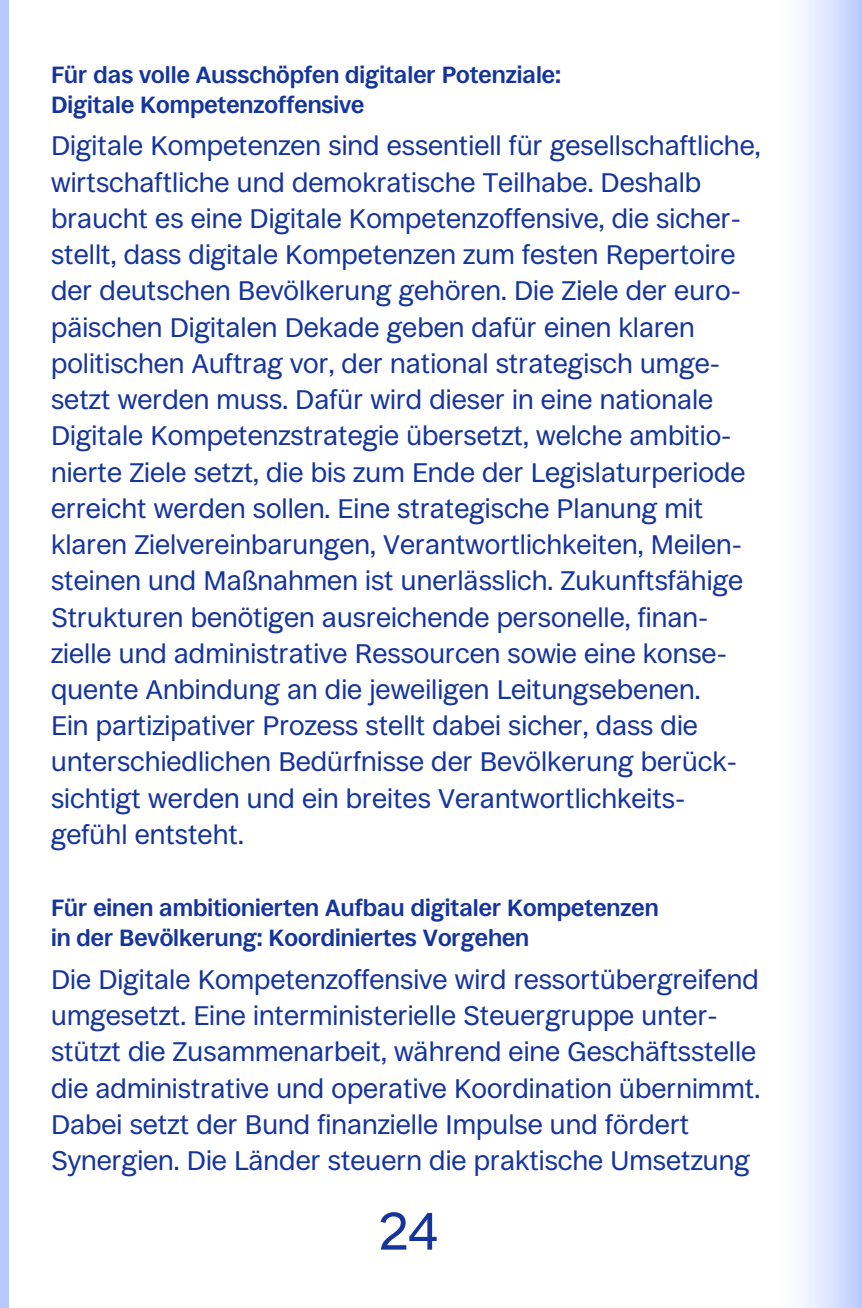
<style>
.page{position:relative;width:862px;height:1308px;background:#fff}
.page>*{position:absolute;margin:0;border:0;box-sizing:border-box;transform-origin:0 0}
.t1{font:54px "Ronzino";color:#16359c}
.t2{font:27.45px/36.2px "Ronzino";color:#16359c}
.t3{font:700 23.62px/29.7px "Ronzino";color:#16359c}
</style>
<div class="page">
<div style="left:770px;top:0;width:91px;height:1307px;background:linear-gradient(to right,#fff,#c2d0ff)"></div>
<hr style="left:861px;top:0;width:1px;height:1307px;background:#b8c8ff">
<div style="left:0;top:0;width:9px;height:1307px;background:#b8c8ff"></div>
<h3 class="t3" style="left:51px;top:59px;width:511px">Für das volle Ausschöpfen digitaler Potenziale:<br>Digitale Kompetenzoffensive</h3>
<p class="t2" style="left:51px;top:127px;width:710px">Digitale Kompetenzen sind essentiell für gesellschaftliche, wirtschaftliche und demokratische Teilhabe. Deshalb braucht es eine Digitale Kompetenzoffensive, die sicher&shy;stellt, dass digitale Kompetenzen zum festen Repertoire der deutschen Bevölkerung gehören. Die Ziele der euro&shy;päischen Digitalen Dekade geben dafür einen klaren politischen Auftrag vor, der national strategisch umge&shy;setzt werden muss. Dafür wird dieser in eine nationale Digitale Kompetenzstrategie übersetzt, welche ambitio&shy;nierte Ziele setzt, die bis zum Ende der Legislaturperiode erreicht werden sollen. Eine strategische Planung mit klaren Zielvereinbarungen, Verantwortlichkeiten, Meilen&shy;steinen und Maßnahmen ist unerlässlich. Zukunftsfähige Strukturen benötigen ausreichende personelle, finan&shy;zielle und administrative Ressourcen sowie eine konse&shy;quente Anbindung an die jeweiligen Leitungsebenen.<br>Ein partizipativer Prozess stellt dabei sicher, dass die unterschiedlichen Bedürfnisse der Bevölkerung berück&shy;sichtigt werden und ein breites Verantwortlichkeits&shy;gefühl entsteht.</p>
<h3 class="t3" style="left:51px;top:893px;width:608px">Für einen ambitionierten Aufbau digitaler Kompetenzen in der Bevölkerung: Koordiniertes Vorgehen</h3>
<p class="t2" style="left:51px;top:960px;width:710px">Die Digitale Kompetenzoffensive wird ressortübergreifend umgesetzt. Eine interministerielle Steuergruppe unter&shy;stützt die Zusammenarbeit, während eine Geschäftsstelle die administrative und operative Koordination übernimmt.<br>Dabei setzt der Bund finanzielle Impulse und fördert Synergien. Die Länder steuern die praktische Umsetzung</p>
<h1 class="t1" style="left:379px;top:1196px;width:60px">24</h1>
</div>
